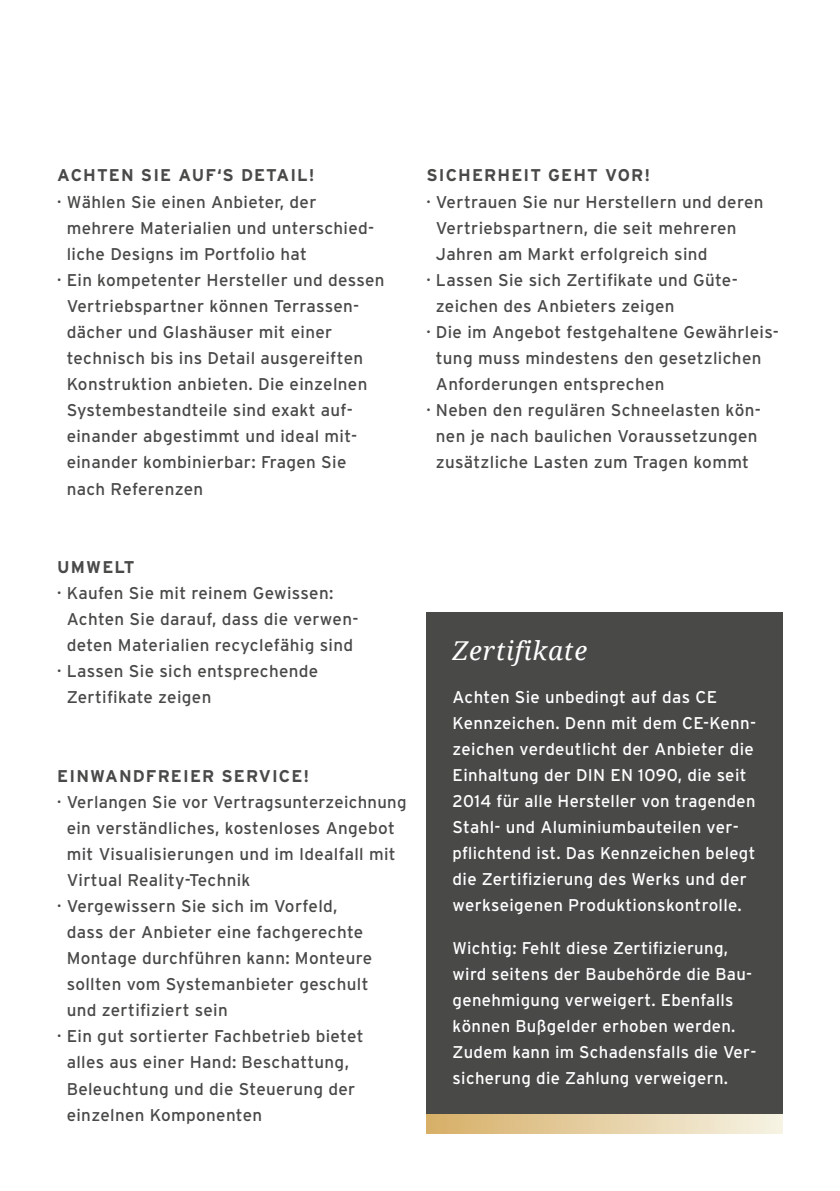
<style>
.page{position:relative;width:840px;height:1191px;background:#fff}
.page>*{position:absolute;margin:0;border:0;box-sizing:border-box;transform-origin:0 0}
.t1{font:italic 26px "Droid Serif";letter-spacing:.03em;color:#fff}
.t2{font:17px "Interstate";letter-spacing:.02em;color:#494948}
.t3{font:17px/26px "Interstate";letter-spacing:.02em;color:#fff}
.t4{font:700 17px "Interstate";letter-spacing:.065em;color:#494948}
</style>
<div class="page">
<div style="left:426px;top:1113px;width:356px;height:20px;background:linear-gradient(to right,#d7af67,#f6f3e4)"></div>
<div style="left:426px;top:612px;width:356px;height:501px;background:#494948"></div>
<p class="t4" style="left:57px;top:165px;width:259px">ACHTEN SIE AUF‘S DETAIL!</p>
<p class="t2" style="left:57px;top:191px;width:260px">· Wählen Sie einen Anbieter, der</p>
<p class="t2" style="left:67px;top:217px;width:309px">mehrere Materialien und unterschied-</p>
<p class="t2" style="left:67px;top:243px;width:242px">liche Designs im Portfolio hat</p>
<p class="t2" style="left:57px;top:269px;width:328px">· Ein kompetenter Hersteller und dessen</p>
<p class="t2" style="left:67px;top:295px;width:294px">Vertriebspartner können Terrassen-</p>
<p class="t2" style="left:67px;top:322px;width:267px">dächer und Glashäuser mit einer</p>
<p class="t2" style="left:67px;top:348px;width:298px">technisch bis ins Detail ausgereiften</p>
<p class="t2" style="left:67px;top:374px;width:302px">Konstruktion anbieten. Die einzelnen</p>
<p class="t2" style="left:67px;top:400px;width:288px">Systembestandteile sind exakt auf-</p>
<p class="t2" style="left:67px;top:426px;width:292px">einander abgestimmt und ideal mit-</p>
<p class="t2" style="left:67px;top:452px;width:281px">einander kombinierbar: Fragen Sie</p>
<p class="t2" style="left:67px;top:478px;width:138px">nach Referenzen</p>
<p class="t4" style="left:426px;top:165px;width:225px">SICHERHEIT GEHT VOR!</p>
<p class="t2" style="left:426px;top:191px;width:338px">· Vertrauen Sie nur Herstellern und deren</p>
<p class="t2" style="left:435px;top:217px;width:302px">Vertriebspartnern, die seit mehreren</p>
<p class="t2" style="left:435px;top:243px;width:273px">Jahren am Markt erfolgreich sind</p>
<p class="t2" style="left:426px;top:269px;width:313px">· Lassen Sie sich Zertifikate und Güte-</p>
<p class="t2" style="left:435px;top:295px;width:240px">zeichen des Anbieters zeigen</p>
<p class="t2" style="left:426px;top:322px;width:354px">· Die im Angebot festgehaltene Gewährleis-</p>
<p class="t2" style="left:435px;top:348px;width:327px">tung muss mindestens den gesetzlichen</p>
<p class="t2" style="left:435px;top:374px;width:230px">Anforderungen entsprechen</p>
<p class="t2" style="left:426px;top:400px;width:336px">· Neben den regulären Schneelasten kön-</p>
<p class="t2" style="left:435px;top:426px;width:323px">nen je nach baulichen Voraussetzungen</p>
<p class="t2" style="left:435px;top:452px;width:314px">zusätzliche Lasten zum Tragen kommt</p>
<p class="t4" style="left:57px;top:556px;width:79px">UMWELT</p>
<p class="t2" style="left:57px;top:582px;width:277px">· Kaufen Sie mit reinem Gewissen:</p>
<p class="t2" style="left:67px;top:608px;width:293px">Achten Sie darauf, dass die verwen-</p>
<p class="t2" style="left:67px;top:635px;width:288px">deten Materialien recyclefähig sind</p>
<p class="t2" style="left:57px;top:661px;width:262px">· Lassen Sie sich entsprechende</p>
<p class="t2" style="left:67px;top:687px;width:146px">Zertifikate zeigen</p>
<p class="t4" style="left:57px;top:765px;width:253px">EINWANDFREIER SERVICE!</p>
<p class="t2" style="left:57px;top:791px;width:350px">· Verlangen Sie vor Vertragsunterzeichnung</p>
<p class="t2" style="left:67px;top:817px;width:329px">ein verständliches, kostenloses Angebot</p>
<p class="t2" style="left:67px;top:843px;width:330px">mit Visualisierungen und im Idealfall mit</p>
<p class="t2" style="left:67px;top:869px;width:185px">Virtual Reality-Technik</p>
<p class="t2" style="left:57px;top:895px;width:281px">· Vergewissern Sie sich im Vorfeld,</p>
<p class="t2" style="left:67px;top:921px;width:298px">dass der Anbieter eine fachgerechte</p>
<p class="t2" style="left:67px;top:947px;width:307px">Montage durchführen kann: Monteure</p>
<p class="t2" style="left:67px;top:974px;width:303px">sollten vom Systemanbieter geschult</p>
<p class="t2" style="left:67px;top:1000px;width:162px">und zertifiziert sein</p>
<p class="t2" style="left:57px;top:1026px;width:307px">· Ein gut sortierter Fachbetrieb bietet</p>
<p class="t2" style="left:67px;top:1052px;width:283px">alles aus einer Hand: Beschattung,</p>
<p class="t2" style="left:67px;top:1078px;width:290px">Beleuchtung und die Steuerung der</p>
<p class="t2" style="left:67px;top:1104px;width:197px">einzelnen Komponenten</p>
<h1 class="t1" style="left:452px;top:636px;width:136px">Zertifikate</h1>
<p class="t3" style="left:452px;top:684px;width:305px">Achten Sie unbedingt auf das CE Kennzeichen. Denn mit dem CE-Kenn&shy;zeichen verdeutlicht der Anbieter die Einhaltung der DIN EN 1090, die seit 2014 für alle Hersteller von tragenden Stahl- und Aluminiumbauteilen ver&shy;pflichtend ist. Das Kennzeichen belegt die Zertifizierung des Werks und der werkseigenen Produktionskontrolle.</p>
<p class="t3" style="left:452px;top:935px;width:305px">Wichtig: Fehlt diese Zertifizierung, wird seitens der Baubehörde die Bau&shy;genehmigung verweigert. Ebenfalls können Bußgelder erhoben werden.<br>Zudem kann im Schadensfalls die Ver&shy;sicherung die Zahlung verweigern.</p>
</div>
